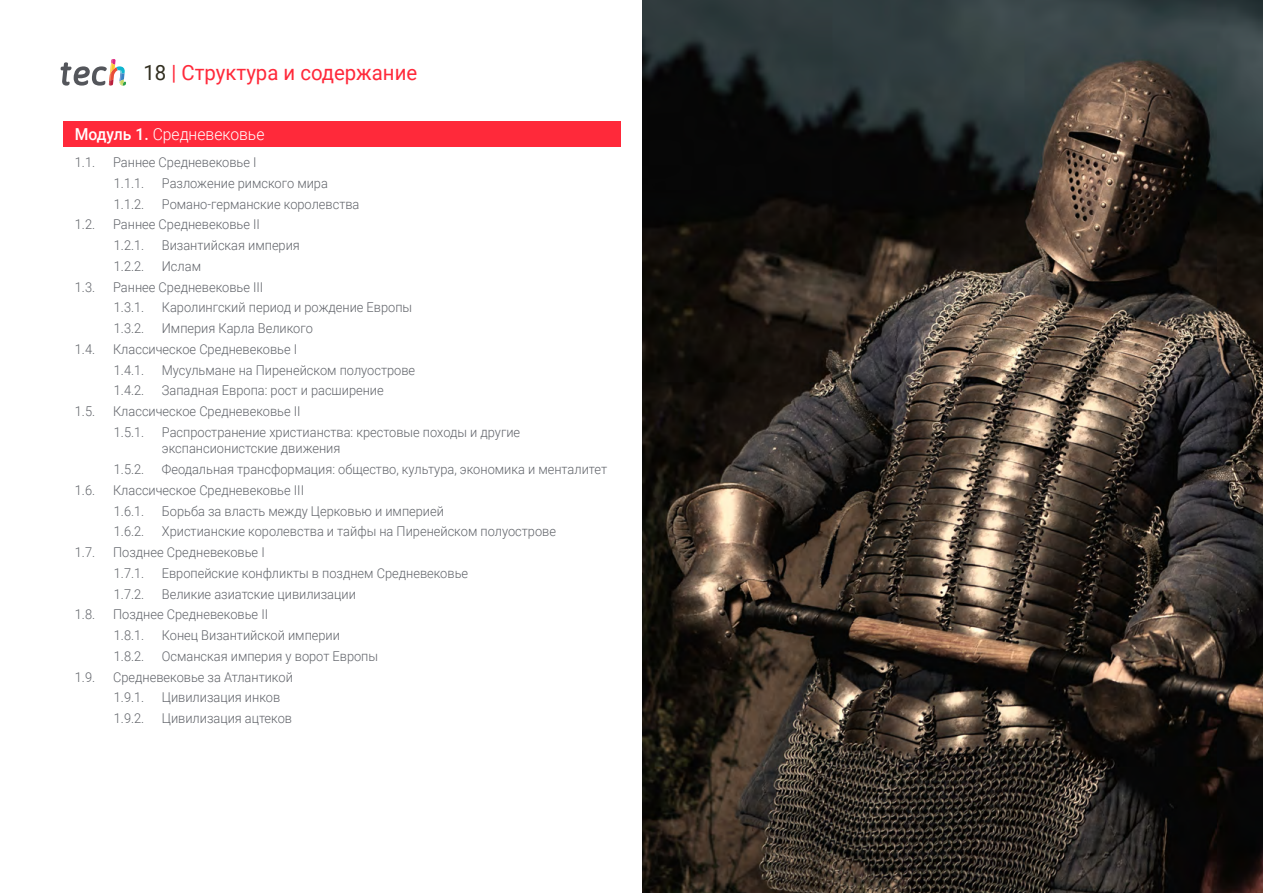
<style>
.page{position:relative;width:1263px;height:893px;background:#fff}
.page>*{position:absolute;margin:0;border:0;box-sizing:border-box;transform-origin:0 0}
.t1{font:21px "Roboto";color:#ff293a}
.t2{font:300 16.5px "Roboto";color:#fff;scale:.95 1}
.t3{font:300 13.5px/20.7px "Roboto";color:#61646a;scale:.95 1}
.s1{color:#312e20}
.s2{font-weight:500}
</style>
<div class="page">
<svg style="left:61px;top:59px;width:65px;height:27px"></svg>
<div style="left:64px;top:121px;width:557px;height:25px;background:#ff293a"></div>
<img style="left:642px;top:0;width:621px;height:893px">
<h1 class="t1" style="left:144px;top:57px;width:275px"><span class="s1">18</span> | Структура и содержание</h1>
<p class="t2" style="left:75px;top:123px;width:201px"><span class="s2">Модуль 1.</span> Средневековье</p>
<p class="t3" style="left:75px;top:151px;width:23px">1.1.</p>
<p class="t3" style="left:113px;top:151px;width:152px">Раннее Средневековье I<br>1.1.1.</p>
<p class="t3" style="left:162px;top:172px;width:176px">Разложение римского мира</p>
<p class="t3" style="left:114px;top:193px;width:34px">1.1.2.</p>
<p class="t3" style="left:162px;top:193px;width:210px">Романо-германские королевства</p>
<p class="t3" style="left:75px;top:214px;width:23px">1.2.</p>
<p class="t3" style="left:113px;top:214px;width:156px">Раннее Средневековье II<br>1.2.1.</p>
<p class="t3" style="left:162px;top:234px;width:147px">Византийская империя</p>
<p class="t3" style="left:114px;top:255px;width:34px">1.2.2.</p>
<p class="t3" style="left:162px;top:255px;width:43px">Ислам</p>
<p class="t3" style="left:75px;top:276px;width:23px">1.3.</p>
<p class="t3" style="left:113px;top:276px;width:160px">Раннее Средневековье III<br>1.3.1.</p>
<p class="t3" style="left:162px;top:297px;width:265px">Каролингский период и рождение Европы</p>
<p class="t3" style="left:114px;top:317px;width:34px">1.3.2.</p>
<p class="t3" style="left:162px;top:317px;width:161px">Империя Карла Великого</p>
<p class="t3" style="left:75px;top:338px;width:23px">1.4.</p>
<p class="t3" style="left:113px;top:338px;width:195px">Классическое Средневековье I<br>1.4.1.</p>
<p class="t3" style="left:162px;top:359px;width:268px">Мусульмане на Пиренейском полуострове</p>
<p class="t3" style="left:114px;top:380px;width:34px">1.4.2.</p>
<p class="t3" style="left:162px;top:380px;width:235px">Западная Европа: рост и расширение</p>
<p class="t3" style="left:75px;top:400px;width:23px">1.5.</p>
<p class="t3" style="left:113px;top:400px;width:199px">Классическое Средневековье II<br>1.5.1.</p>
<p class="t3" style="left:162px;top:423px;width:379px;line-height:16.5px">Распространение христианства: крестовые походы и другие экспансионистские движения</p>
<p class="t3" style="left:114px;top:458px;width:34px">1.5.2.</p>
<p class="t3" style="left:162px;top:458px;width:470px">Феодальная трансформация: общество, культура, экономика и менталитет</p>
<p class="t3" style="left:75px;top:479px;width:23px">1.6.</p>
<p class="t3" style="left:113px;top:479px;width:203px">Классическое Средневековье III<br>1.6.1.</p>
<p class="t3" style="left:162px;top:500px;width:298px">Борьба за власть между Церковью и империей</p>
<p class="t3" style="left:114px;top:521px;width:34px">1.6.2.</p>
<p class="t3" style="left:162px;top:521px;width:416px">Христианские королевства и тайфы на Пиренейском полуострове</p>
<p class="t3" style="left:75px;top:541px;width:23px">1.7.</p>
<p class="t3" style="left:113px;top:541px;width:161px">Позднее Средневековье I<br>1.7.1.</p>
<p class="t3" style="left:162px;top:562px;width:324px">Европейские конфликты в позднем Средневековье</p>
<p class="t3" style="left:114px;top:583px;width:34px">1.7.2.</p>
<p class="t3" style="left:162px;top:583px;width:206px">Великие азиатские цивилизации</p>
<p class="t3" style="left:75px;top:604px;width:23px">1.8.</p>
<p class="t3" style="left:113px;top:604px;width:165px">Позднее Средневековье II<br>1.8.1.</p>
<p class="t3" style="left:162px;top:624px;width:189px">Конец Византийской империи</p>
<p class="t3" style="left:114px;top:645px;width:34px">1.8.2.</p>
<p class="t3" style="left:162px;top:645px;width:229px">Османская империя у ворот Европы</p>
<p class="t3" style="left:75px;top:666px;width:23px">1.9.</p>
<p class="t3" style="left:113px;top:666px;width:191px">Средневековье за Атлантикой<br>1.9.1.</p>
<p class="t3" style="left:162px;top:687px;width:126px">Цивилизация инков</p>
<p class="t3" style="left:114px;top:707px;width:34px">1.9.2.</p>
<p class="t3" style="left:162px;top:707px;width:139px">Цивилизация ацтеков</p>
</div>
